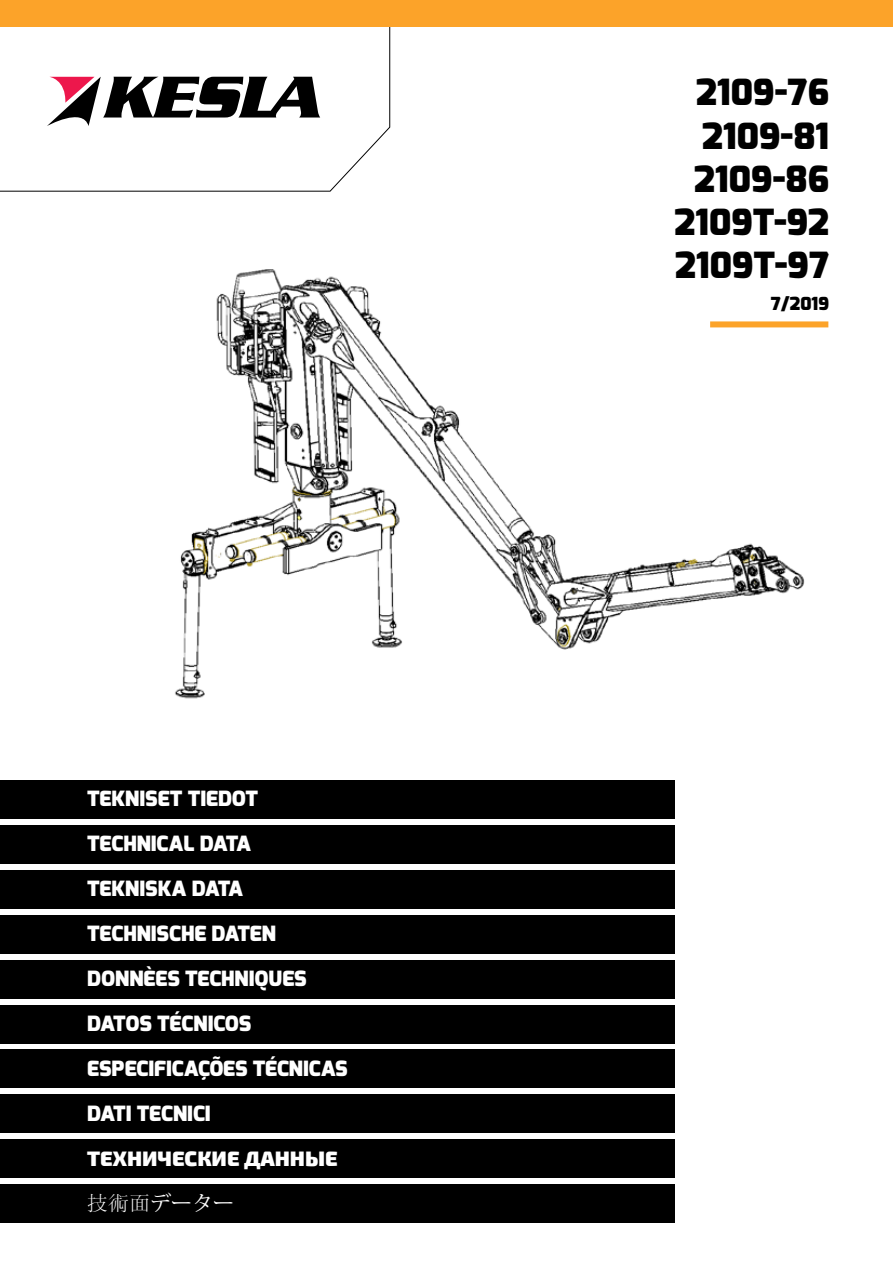
<style>
.page{position:relative;width:893px;height:1263px;background:#fff}
.page>*{position:absolute;margin:0;border:0;box-sizing:border-box;transform-origin:0 0}
.t1{font:900 36px/43.2px "Exo";color:#000;text-align:right}
.t2{font:900 21px/45px "Exo";color:#fff}
.t3{font:900 21px "Exo 2";color:#fff}
.t4{font:500 21px "Adobe Myungjo Std";color:#fff}
.t5{font:900 18px "Exo";color:#000}
</style>
<div class="page">
<img style="left:175px;top:269px;width:637px;height:430px">
<div style="left:0;top:780px;width:674px;height:39px;background:#000"></div>
<div style="left:0;top:825px;width:674px;height:39px;background:#000"></div>
<div style="left:0;top:870px;width:674px;height:39px;background:#000"></div>
<div style="left:0;top:915px;width:674px;height:39px;background:#000"></div>
<div style="left:0;top:960px;width:674px;height:39px;background:#000"></div>
<div style="left:0;top:1004px;width:674px;height:39px;background:#000"></div>
<div style="left:0;top:1049px;width:674px;height:39px;background:#000"></div>
<div style="left:0;top:1094px;width:674px;height:39px;background:#000"></div>
<div style="left:0;top:1139px;width:674px;height:39px;background:#000"></div>
<div style="left:0;top:1184px;width:674px;height:39px;background:#000"></div>
<svg style="left:0;top:26px;width:390px;height:166px"></svg>
<svg style="left:47px;top:77px;width:273px;height:49px"></svg>
<div style="left:710px;top:321px;width:118px;height:6px;background:#fca329"></div>
<div style="left:0;top:0;width:893px;height:26px;background:#fca329"></div>
<p class="t2" style="left:87px;top:777px;width:262px">TEKNISET TIEDOT<br>TECHNICAL DATA<br>TEKNISKA DATA<br>TECHNISCHE DATEN<br>DONNÈES TECHNIQUES<br>DATOS TÉCNICOS<br>ESPECIFICAÇÕES TÉCNICAS<br>DATI TECNICI</p>
<p class="t3" style="left:87px;top:1146px;width:252px">ТЕХНИЧЕСКИЕ ДАННЫЕ</p>
<p class="t4" style="left:87px;top:1193px;width:148px">技術面データー</p>
<h1 class="t1" style="left:674px;top:72px;width:156px">2109-76<br>2109-81<br>2109-86<br>2109T-92<br>2109T-97</h1>
<p class="t5" style="left:771px;top:292px;width:60px">7/2019</p>
</div>
